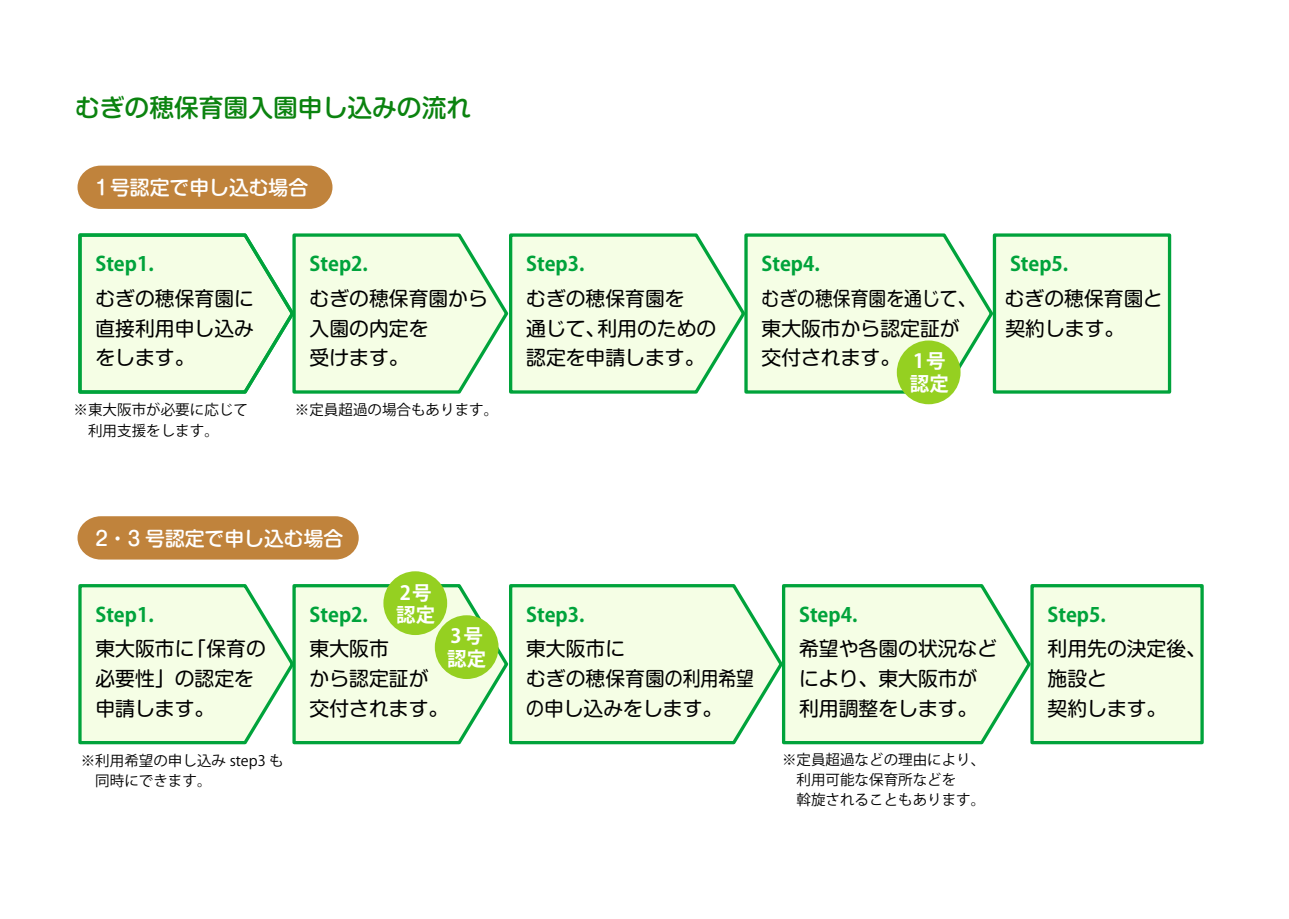
<style>
.page{position:relative;width:1289px;height:919px;background:#fff}
.page>*{position:absolute;margin:0;border:0;box-sizing:border-box;transform-origin:0 0}
.t1{font:500 24.75px "Shin M Go";color:#0b830f}
.t2{font:19.8px/29.7px "Shin M Go";color:#000}
.t3{font:700 19.8px "Koz Go Pr 6 N";color:#00a33b}
.t4{font:19.8px/29.7px "Shin M Go";color:#000;scale:.9 1}
.t5{font:500 19.8px "Shin M Go";color:#fff}
.t6{font:700 19.5px/22.5px "Koz Go Pr 6 N";color:#fff}
.t7{font:14.55px/20px "Koz Go Pr 6 N";color:#000}
</style>
<div class="page">
<div style="left:1030px;top:584px;width:173px;height:160px;background:#f5fee5;border:3px solid #00a33b"></div>
<svg style="left:78px;top:583px;width:954px;height:162px;background:#e6f8dd"></svg>
<div style="left:992px;top:233px;width:179px;height:160px;background:#f5fee5;border:3px solid #00a33b"></div>
<svg style="left:78px;top:233px;width:917px;height:163px;background:#e5f8dc"></svg>
<div style="left:77px;top:166px;width:255px;height:43px;background:#c0833c"></div>
<div style="left:896px;top:340px;width:64px;height:64px;background:#95d021;border-radius:50%"></div>
<div style="left:77px;top:516px;width:282px;height:43px;background:#c0833c"></div>
<div style="left:383px;top:571px;width:64px;height:64px;background:#95d021;border-radius:50%"></div>
<div style="left:435px;top:615px;width:63px;height:64px;background:#95d021;border-radius:50%"></div>
<p class="t1" style="left:75px;top:90px;width:398px">むぎの穂保育園入園申し込みの流れ</p>
<p class="t5" style="left:95px;top:173px;width:214px">1号認定で申し込む場合</p>
<p class="t3" style="left:95px;top:253px;width:60px">Step1.</p>
<p class="t2" style="left:95px;top:282px;width:160px;text-align:justify">むぎの穂保育園に直接利用申し込みをします。</p>
<p class="t7" style="left:74px;top:399px;width:176px;line-height:21px">※東大阪市が必要に応じて　利用支援をします。</p>
<p class="t3" style="left:309px;top:253px;width:60px">Step2.</p>
<p class="t2" style="left:309px;top:282px;width:180px">むぎの穂保育園から入園の内定を<br>受けます。</p>
<p class="t7" style="left:295px;top:400px;width:205px">※定員超過の場合もあります。</p>
<p class="t3" style="left:526px;top:253px;width:60px">Step3.</p>
<p class="t2" style="left:526px;top:282px;width:192px">むぎの穂保育園を<br>通じて、利用のための認定を申請します。</p>
<p class="t3" style="left:761px;top:253px;width:60px">Step4.</p>
<p class="t4" style="left:761px;top:282px;width:239px">むぎの穂保育園を通じて、東大阪市から認定証が交付されます。 <sub>1号</sub></p>
<p class="t6" style="left:909px;top:373px;width:40px">認定</p>
<p class="t3" style="left:1009px;top:253px;width:60px">Step5.</p>
<p class="t2" style="left:1004px;top:282px;width:159px">むぎの穂保育園と契約します。</p>
<p class="t5" style="left:95px;top:524px;width:249px">2・3 号認定で申し込む場合</p>
<p class="t6" style="left:396px;top:582px;width:40px">2号認定</p>
<p class="t3" style="left:309px;top:603px;width:60px">Step2.</p>
<p class="t2" style="left:309px;top:632px;width:140px">東大阪市<br>から認定証が交付されます。</p>
<p class="t3" style="left:526px;top:603px;width:60px">Step3.</p>
<p class="t2" style="left:526px;top:632px;width:229px">東大阪市に<br>むぎの穂保育園の利用希望の申し込みをします。</p>
<p class="t3" style="left:799px;top:603px;width:60px">Step4.</p>
<p class="t2" style="left:799px;top:632px;width:199px">希望や各園の状況などにより、東大阪市が利用調整をします。</p>
<p class="t3" style="left:95px;top:603px;width:60px">Step1.</p>
<p class="t2" style="left:95px;top:632px;width:172px">東大阪市に「保育の必要性」の認定を申請します。</p>
<p class="t7" style="left:81px;top:751px;width:204px">※利用希望の申し込み step3 も　同時にできます。</p>
<p class="t7" style="left:782px;top:750px;width:205px">※定員超過などの理由により、　利用可能な保育所などを<br>　斡旋されることもあります。</p>
<p class="t6" style="left:447px;top:625px;width:40px">3号認定</p>
<p class="t3" style="left:1047px;top:603px;width:60px">Step5.</p>
<p class="t2" style="left:1047px;top:632px;width:160px">利用先の決定後、施設と<br>契約します。</p>
</div>
